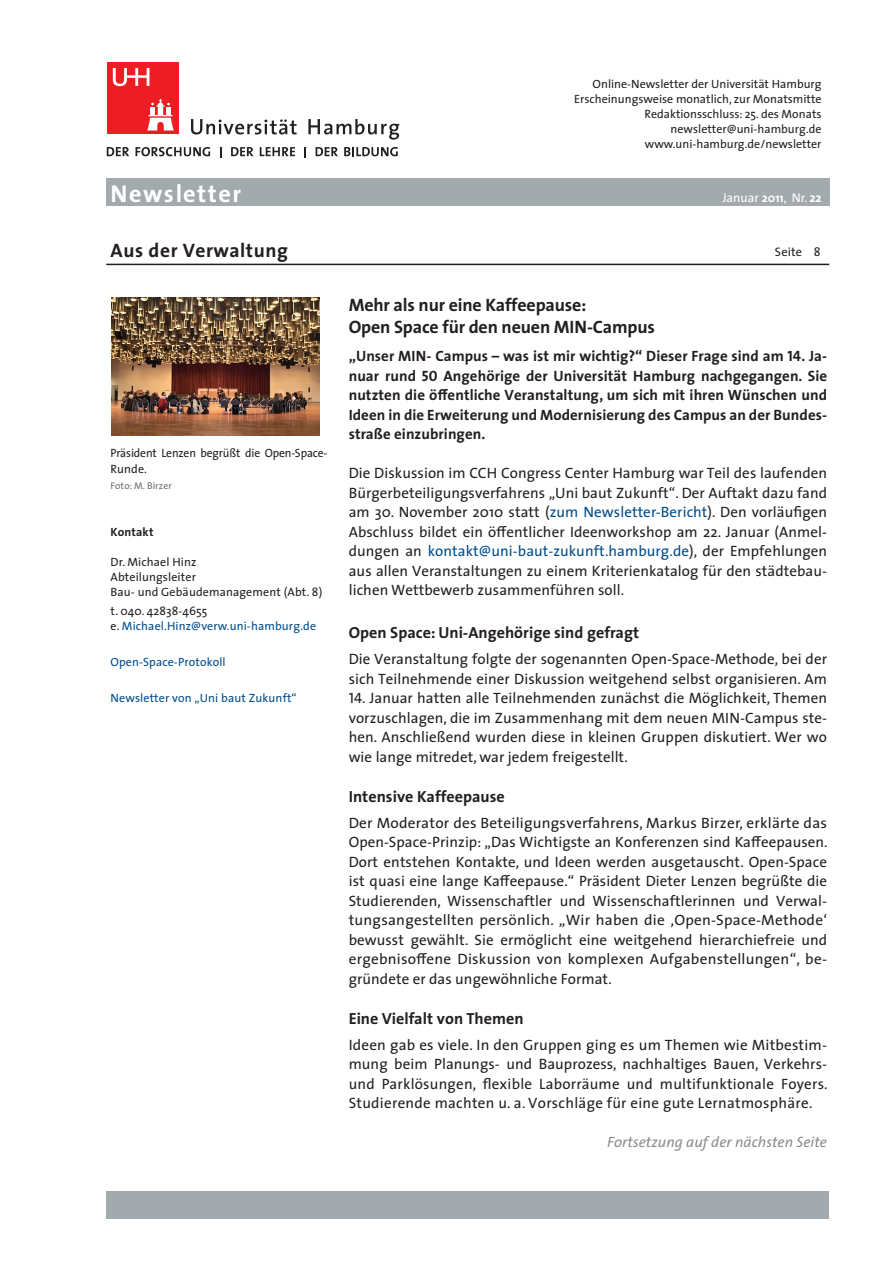
<style>
.page{position:relative;width:893px;height:1263px;background:#fff}
.page>*{position:absolute;margin:0;border:0;box-sizing:border-box;transform-origin:0 0}
.t1{font:700 24.3px "The Sans";letter-spacing:.06em;color:#fff}
.t2{font:700 19.5px "The Sans";letter-spacing:.03em;color:#231f20}
.t3{font:700 18px/21.6px "The Sans";letter-spacing:-.01em;color:#231f20}
.t4{font:700 16.2px "The Sans";color:#231f20}
.t5{font:15px/19.5px "The Sans";letter-spacing:.005em;color:#231f20}
.t6{font:700 15px/19.5px "The Sans";letter-spacing:.005em;color:#231f20;text-align:justify}
.t7{font:italic 15px "The Sans";color:#8a8c8f}
.t8{font:12.75px "The Sans";color:#fff}
.t9{font:12.3px "The Sans";letter-spacing:.01em;color:#231f20}
.t10{font:12px/15px "The Sans";color:#231f20;text-align:right}
.t11{font:12px/15px "The Sans";letter-spacing:.01em;color:#004d8d}
.t12{font:12px/15.8px "The Sans";color:#231f20;scale:.96 1}
.t13{font:700 12px "The Sans";letter-spacing:.01em;color:#231f20}
.t14{font:9.75px "The Sans";letter-spacing:.01em;color:#6c6d70}
.s1{font-weight:700;font-size:12.3px}
.s2{font-weight:700}
.s3{color:#231f20}
.s4{font-family:"The Sans Bold Caps";font-weight:400}
.s5{color:#004d8d}
.s6{font-family:"The Sans Regular Caps"}
</style>
<div class="page">
<svg style="left:191px;top:119px;width:106px;height:15px"></svg>
<svg style="left:308px;top:119px;width:91px;height:21px"></svg>
<div style="left:107px;top:63px;width:72px;height:71px;background:#ee1d23"></div>
<svg style="left:147px;top:99px;width:27px;height:31px"></svg>
<svg style="left:113px;top:68px;width:36px;height:18px"></svg>
<svg style="left:107px;top:147px;width:22px;height:9px"></svg>
<svg style="left:136px;top:147px;width:74px;height:9px"></svg>
<svg style="left:231px;top:147px;width:22px;height:9px"></svg>
<svg style="left:260px;top:147px;width:35px;height:9px"></svg>
<svg style="left:316px;top:147px;width:22px;height:9px"></svg>
<svg style="left:344px;top:147px;width:54px;height:9px"></svg>
<div style="left:106px;top:179px;width:723px;height:27px;background:#a3aaae"></div>
<div style="left:106px;top:1191px;width:723px;height:27px;background:#a3aaae"></div>
<hr style="left:106px;top:264px;width:723px;height:1px;background:#231f20">
<img style="left:112px;top:298px;width:207px;height:138px">
<p class="t10" style="left:574px;top:76px;width:249px">Online-Newsletter der Universität Hamburg Erscheinungsweise monatlich, zur Monatsmitte Redaktionsschluss: 25. des Monats newsletter@uni-hamburg.de www.uni-hamburg.de/newsletter</p>
<h1 class="t1" style="left:111px;top:173px;width:132px">Newsletter</h1>
<p class="t8" style="left:722px;top:187px;width:101px">Januar <span class="s1">2011</span>, Nr. <span class="s2">22</span></p>
<h2 class="t2" style="left:111px;top:234px;width:179px">Aus der Verwaltung</h2>
<p class="t12" style="left:111px;top:445px;width:227px">Präsident Lenzen begrüßt die Open-Space-<br>Runde.</p>
<p class="t14" style="left:111px;top:478px;width:63px">Foto: M. Birzer</p>
<p class="t13" style="left:111px;top:522px;width:44px">Kontakt</p>
<p class="t10" style="left:111px;top:554px;width:213px;text-align:left">Dr. Michael Hinz<br>Abteilungsleiter<br>Bau- und Gebäudemanagement (Abt. 8)</p>
<p class="t11" style="left:111px;top:603px;width:207px"><span class="s3">t. 040. 42838-4655<br>e.</span> Michael.Hinz@verw.uni-hamburg.de</p>
<p class="t11" style="left:111px;top:654px;width:117px">Open-Space-Protokoll</p>
<p class="t11" style="left:111px;top:690px;width:188px">Newsletter von „Uni baut Zukunft“</p>
<p class="t9" style="left:775px;top:242px;width:29px">Seite</p>
<p class="t9" style="left:814px;top:242px;width:8px">8</p>
<p class="t3" style="left:349px;top:294px;width:308px">Mehr als nur eine Kaffeepause:<br>Open Space für den neuen MIN- Campus</p>
<p class="t6" style="left:349px;top:346px;width:480px">„Unser MIN- Campus – was ist mir wichtig?“ Dieser Frage sind am <span class="s4">14.</span> Ja&shy;nuar rund <span class="s4">50</span> Angehörige der Universität Hamburg nachgegangen. Sie nutzten die öf-f-entliche Veranstaltung, um sich mit ihren Wünschen und Ideen in die Erweiterung und Modernisierung des Campus an der Bundes&shy;straße einzubringen.</p>
<p class="t5" style="left:349px;top:463px;width:480px;text-align:justify">Die Diskussion im CCH Congress Center Hamburg war Teil des laufenden Bürgerbeteiligungsverfahrens „Uni baut Zukunft“. Der Auftakt dazu fand am 30. November 2010 statt (<span class="s5">zum Newsletter-Bericht</span>). Den vorläufigen Abschluss bildet ein öf-f-entlicher Ideenworkshop am 22. Januar (Anmel&shy;dungen an <span class="s5">kontakt@uni-baut-zukunft.hamburg.de</span>), der Empfehlungen aus allen Veranstaltungen zu einem Kriterienkatalog für den städtebau&shy;lichen Wettbewerb zusammenführen soll.</p>
<p class="t4" style="left:349px;top:619px;width:292px">Open Space: Uni- Angehörige sind gefragt</p>
<p class="t5" style="left:349px;top:649px;width:480px">Die Veranstaltung folgte der sogenannten Open-Space-Methode, bei der sich Teilnehmende einer Diskussion weitgehend selbst organisieren. Am</p>
<p class="t5" style="left:349px;top:688px;width:480px;text-align:justify"><span class="s6">14.</span> Januar hatten alle Teilnehmenden zunächst die Möglichkeit, Themen vorzuschlagen, die im Zusammenhang mit dem neuen MIN-Campus ste&shy;hen. Anschließend wurden diese in kleinen Gruppen diskutiert. Wer wo wie lange mitredet, war jedem freigestellt.</p>
<p class="t4" style="left:349px;top:782px;width:158px">Intensive Kaffeepause</p>
<p class="t5" style="left:349px;top:812px;width:480px">Der Moderator des Beteiligungsverfahrens, Markus Birzer, erklärte das Open-Space-Prinzip: „Das Wichtigste an Konferenzen sind Kafeepausen.<br>Dort entstehen Kontakte, und Ideen werden ausgetauscht. Open-Space ist quasi eine lange Kafeepause.“ Präsident Dieter Lenzen begrüßte die Studierenden, Wissenschaftler und Wissenschaftlerinnen und Verwal&shy;tungsangestellten persönlich. „Wir haben die ‚Open-Space-Methode‘ bewusst gewählt. Sie ermöglicht eine weitgehend hierarchiefreie und ergebnisofene Diskussion von komplexen Aufgabenstellungen“, be&shy;gründete er das ungewöhnliche Format.</p>
<p class="t4" style="left:349px;top:1004px;width:177px">Eine Vielfalt von Themen</p>
<p class="t5" style="left:349px;top:1034px;width:480px">Ideen gab es viele. In den Gruppen ging es um Themen wie Mitbestim&shy;mung beim Planungs- und Bauprozess, nachhaltiges Bauen, Verkehrs&shy;und Parklösungen, flexible Laborräume und multifunktionale Foyers.<br>Studierende machten u. a. Vorschläge für eine gute Lernatmosphäre.</p>
<p class="t7" style="left:607px;top:1130px;width:221px">Fortsetzung auf der nächsten Seite</p>
</div>
